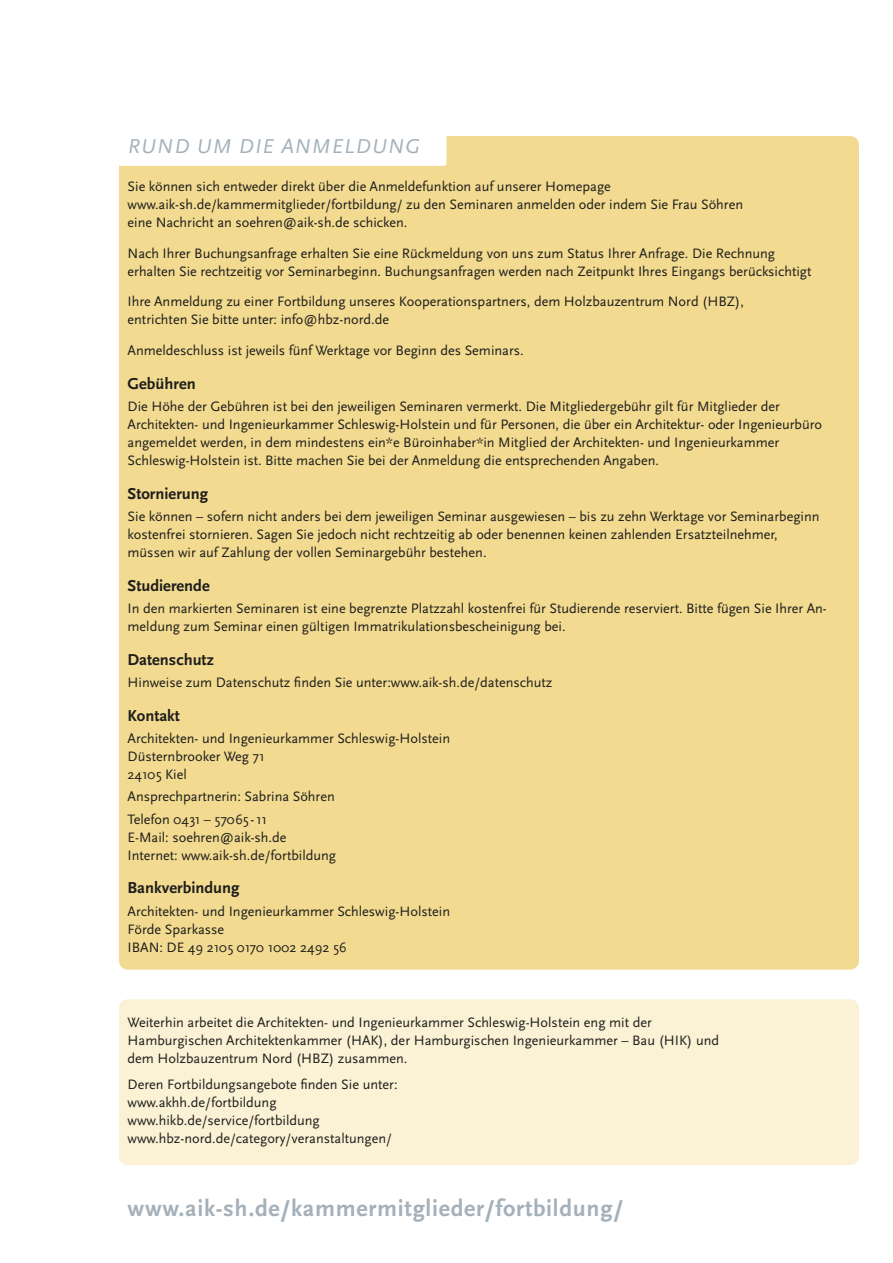
<style>
.page{position:relative;width:893px;height:1263px;background:#fff}
.page>*{position:absolute;margin:0;border:0;box-sizing:border-box;transform-origin:0 0}
.t1{font:700 24px "Scala Sans Pro";letter-spacing:.03em;color:#a4b1ba}
.t2{font:italic 21px "Scala Sans Pro";letter-spacing:.06em;color:#a4b1ba}
.t3{font:700 16.5px "Scala Sans Pro";color:#1d1d1b}
.t4{font:14.25px/18px "Scala Sans Pro";color:#1d1d1b}
</style>
<div class="page">
<div style="left:119px;top:999px;width:740px;height:166px;background:#fbf1d5;border-radius:9px"></div>
<div style="left:119px;top:136px;width:740px;height:833px;background:#f2da90;border-radius:9px"></div>
<div style="left:115px;top:132px;width:331px;height:34px;background:#fff;border-radius:2px"></div>
<h2 class="t2" style="left:128px;top:134px;width:294px">RUND UM DIE ANMELDUNG</h2>
<p class="t4" style="left:128px;top:177px;width:617px">Sie können sich entweder direkt über die Anmeldefunktion auf unserer Homepage www.aik-sh.de/kammermitglieder/fortbildung/ zu den Seminaren anmelden oder indem Sie Frau Söhren eine Nachricht an soehren@aik-sh.de schicken.</p>
<p class="t4" style="left:128px;top:244px;width:685px">Nach Ihrer Buchungsanfrage erhalten Sie eine Rückmeldung von uns zum Status Ihrer Anfrage. Die Rechnung erhalten Sie rechtzeitig vor Seminarbeginn. Buchungsanfragen werden nach Zeitpunkt Ihres Eingangs berücksichtigt</p>
<p class="t4" style="left:128px;top:293px;width:618px">Ihre Anmeldung zu einer Fortbildung unseres Kooperationspartners, dem Holzbauzentrum Nord (HBZ), entrichten Sie bitte unter: info@hbz-nord.de</p>
<p class="t4" style="left:128px;top:341px;width:398px">Anmeldeschluss ist jeweils fünf Werktage vor Beginn des Seminars.</p>
<p class="t3" style="left:128px;top:374px;width:70px">Gebühren</p>
<p class="t4" style="left:128px;top:397px;width:696px">Die Höhe der Gebühren ist bei den jeweiligen Seminaren vermerkt. Die Mitgliedergebühr gilt für Mitglieder der Architekten- und Ingenieurkammer Schleswig-Holstein und für Personen, die über ein Architektur- oder Ingenieurbüro angemeldet werden, in dem mindestens ein*e Büroinhaber*in Mitglied der Architekten- und Ingenieurkammer Schleswig-Holstein ist. Bitte machen Sie bei der Anmeldung die entsprechenden Angaben.</p>
<p class="t3" style="left:128px;top:484px;width:82px">Stornierung</p>
<p class="t4" style="left:128px;top:507px;width:693px">Sie können – sofern nicht anders bei dem jeweiligen Seminar ausgewiesen – bis zu zehn Werktage vor Seminarbeginn kostenfrei stornieren. Sagen Sie jedoch nicht rechtzeitig ab oder benennen keinen zahlenden Ersatzteilnehmer, müssen wir auf Zahlung der vollen Seminargebühr bestehen.</p>
<p class="t3" style="left:128px;top:576px;width:84px">Studierende</p>
<p class="t4" style="left:128px;top:599px;width:701px">In den markierten Seminaren ist eine begrenzte Platzzahl kostenfrei für Studierende reserviert. Bitte fügen Sie Ihrer An&shy;meldung zum Seminar einen gültigen Immatrikulationsbescheinigung bei.</p>
<p class="t3" style="left:128px;top:650px;width:88px">Datenschutz</p>
<p class="t4" style="left:128px;top:673px;width:426px">Hinweise zum Datenschutz finden Sie unter:www.aik-sh.de/datenschutz</p>
<p class="t3" style="left:128px;top:706px;width:54px">Kontakt</p>
<p class="t4" style="left:128px;top:729px;width:324px">Architekten- und Ingenieurkammer Schleswig-Holstein<br>Düsternbrooker Weg 71<br>24105 Kiel</p>
<p class="t4" style="left:128px;top:786px;width:209px;line-height:22.2px">Ansprechpartnerin: Sabrina Söhren<br>Telefon 0431 – 57065 -11</p>
<p class="t4" style="left:128px;top:828px;width:210px">E-Mail: soehren@aik-sh.de<br>Internet: www.aik-sh.de/fortbildung</p>
<p class="t3" style="left:128px;top:878px;width:113px">Bankverbindung</p>
<p class="t4" style="left:128px;top:902px;width:324px">Architekten- und Ingenieurkammer Schleswig-Holstein<br>Förde Sparkasse<br>IBAN: DE 49 2105 0170 1002 2492 56</p>
<p class="t4" style="left:128px;top:1013px;width:593px">Weiterhin arbeitet die Architekten- und Ingenieurkammer Schleswig-Holstein eng mit der<br>Hamburgischen Architektenkammer (HAK), der Hamburgischen Ingenieurkammer – Bau (HIK) und dem Holzbauzentrum Nord (HBZ) zusammen.</p>
<p class="t4" style="left:128px;top:1076px;width:272px">Deren Fortbildungsangebote finden Sie unter: www.akhh.de/fortbildung www.hikb.de/service/fortbildung www.hbz-nord.de/category/veranstaltungen/</p>
<h1 class="t1" style="left:128px;top:1194px;width:497px">www.aik-sh.de/kammermitglieder/fortbildung/</h1>
</div>
